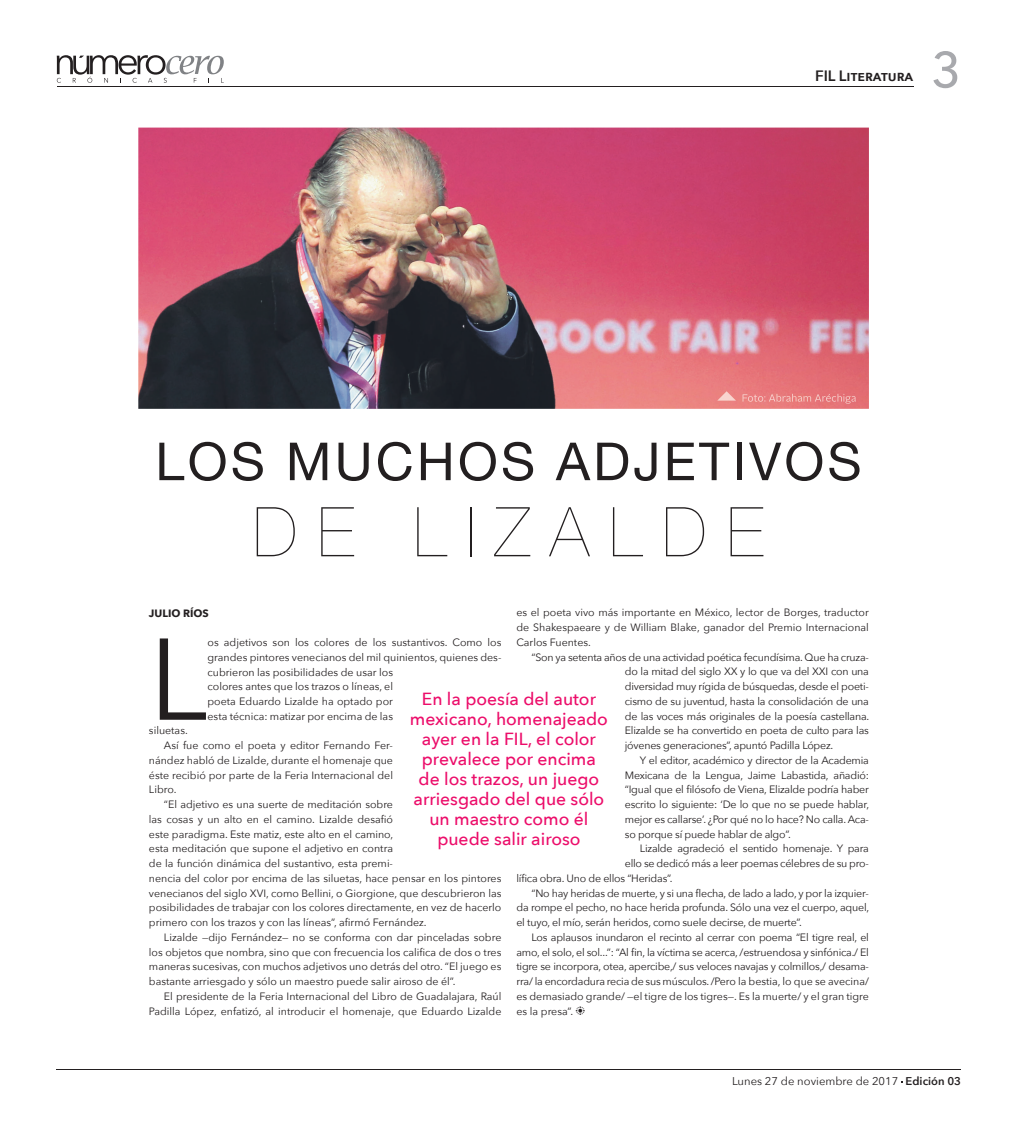
<style>
.page{position:relative;width:1025px;height:1125px;background:#fff}
.page>*{position:absolute;margin:0;border:0;box-sizing:border-box;transform-origin:0 0}
.t1{font:114.75px "Avenir Next";color:#231f20}
.t2{font:200 68.75px "Helvetica Neue";letter-spacing:.29em;color:#231f20}
.t3{font:52.5px "Helvetica Neue";letter-spacing:.06em;color:#231f20}
.t4{font:500 50px "Avenir Next";color:#a8a9ad}
.t5{font:500 17.5px/20px "Avenir Next";color:#ec0d6a;text-align:center}
.t6{font:600 15px "Avenir Next";color:#231f20}
.t7{font:11.25px "Avenir Next";color:#231f20}
.t8{font:10.62px/14.8px "Avenir Next";color:#231f20;text-align:justify}
.t9{font:10.62px "Avenir Next";letter-spacing:-.02em;color:#231f20}
.t10{font:700 10.62px "Avenir Next";color:#231f20}
.s1{font-family:"Monotype Sorts";font-size:12.5px}
.s2{font-weight:600}
</style>
<div class="page">
<hr style="left:57px;top:86px;width:855px;height:1px;background:#231f20">
<hr style="left:57px;top:1069px;width:903px;height:1px;background:#231f20">
<svg style="left:57px;top:55px;width:167px;height:28px"></svg>
<img style="left:138px;top:128px;width:730px;height:281px">
<img style="left:717px;top:391px;width:18px;height:10px">
<img style="left:742px;top:394px;width:113px;height:10px">
<h3 class="t6" style="left:814px;top:63px;width:99px">FIL LiteratUra</h3>
<h3 class="t4" style="left:930px;top:27px;width:31px">3</h3>
<h3 class="t3" style="left:155px;top:424px;width:707px">LOS MUCHOS ADJETIVOS</h3>
<h2 class="t2" style="left:253px;top:479px;width:512px">DE LIZALDE</h2>
<p class="t10" style="left:149px;top:604px;width:61px">JULIO RÍOS</p>
<h1 class="t1" style="left:149px;top:583px;width:60px">L</h1>
<p class="t8" style="left:207px;top:634px;width:295px;text-align:left">os adjetivos son los colores de los sustantivos. Como los grandes pintores venecianos del mil quinientos, quienes des&shy;cubrieron las posibilidades de usar los<br>colores antes que los trazos o líneas, el<br>poeta Eduardo Lizalde ha optado por<br>esta técnica: matizar por encima de las</p>
<p class="t8" style="left:149px;top:723px;width:40px">siluetas.</p>
<p class="t8" style="left:164px;top:738px;width:230px">Así fue como el poeta y editor Fernando Fer-</p>
<p class="t8" style="left:149px;top:752px;width:245px">nández habló de Lizalde, durante el homenaje que</p>
<p class="t8" style="left:149px;top:767px;width:245px">éste recibió por parte de la Feria Internacional del</p>
<p class="t8" style="left:149px;top:782px;width:29px">Libro.</p>
<p class="t8" style="left:164px;top:797px;width:230px">“El adjetivo es una suerte de meditación sobre</p>
<p class="t8" style="left:149px;top:811px;width:245px">las cosas y un alto en el camino. Lizalde desafió</p>
<p class="t8" style="left:149px;top:826px;width:246px">este paradigma. Este matiz, este alto en el camino,</p>
<p class="t8" style="left:149px;top:841px;width:245px">esta meditación que supone el adjetivo en contra</p>
<p class="t8" style="left:149px;top:856px;width:245px">de la función dinámica del sustantivo, esta premi-</p>
<p class="t8" style="left:149px;top:870px;width:354px">nencia del color por encima de las siluetas, hace pensar en los pintores</p>
<p class="t8" style="left:149px;top:885px;width:354px">venecianos del siglo XVI, como Bellini, o Giorgione, que descubrieron las</p>
<p class="t8" style="left:149px;top:900px;width:354px">posibilidades de trabajar con los colores directamente, en vez de hacerlo</p>
<p class="t8" style="left:149px;top:915px;width:279px">primero con los trazos y con las líneas”, afirmó Fernández.</p>
<p class="t8" style="left:164px;top:929px;width:339px">Lizalde —dijo Fernández— no se conforma con dar pinceladas sobre</p>
<p class="t8" style="left:149px;top:944px;width:354px">los objetos que nombra, sino que con frecuencia los califica de dos o tres</p>
<p class="t8" style="left:149px;top:959px;width:354px">maneras sucesivas, con muchos adjetivos uno detrás del otro. “El juego es</p>
<p class="t8" style="left:149px;top:974px;width:308px">bastante arriesgado y sólo un maestro puede salir airoso de él”.</p>
<p class="t8" style="left:164px;top:988px;width:339px">El presidente de la Feria Internacional del Libro de Guadalajara, Raúl</p>
<p class="t8" style="left:149px;top:1003px;width:354px">Padilla López, enfatizó, al introducir el homenaje, que Eduardo Lizalde</p>
<p class="t8" style="left:516px;top:605px;width:354px">es el poeta vivo más importante en México, lector de Borges, traductor de Shakespaeare y de William Blake, ganador del Premio Internacional Carlos Fuentes.</p>
<p class="t8" style="left:624px;top:649px;width:246px;text-indent:-93px">“Son ya setenta años de una actividad poética fecundísima. Que ha cruza&shy;do la mitad del siglo XX y lo que va del XXI con una diversidad muy rígida de búsquedas, desde el poeti&shy;cismo de su juventud, hasta la consolidación de una de las voces más originales de la poesía castellana.<br>Elizalde se ha convertido en poeta de culto para las jóvenes generaciones”, apuntó Padilla López.</p>
<p class="t8" style="left:624px;top:752px;width:246px;text-indent:15px">Y el editor, académico y director de la Academia Mexicana de la Lengua, Jaime Labastida, añadió: “Igual que el filósofo de Viena, Elizalde podría haber escrito lo siguiente: ‘De lo que no se puede hablar, mejor es callarse’. ¿Por qué no lo hace? No calla. Aca&shy;so porque sí puede hablar de algo”.</p>
<p class="t9" style="left:639px;top:840px;width:230px">Lizalde agradeció el sentido homenaje. Y para</p>
<p class="t9" style="left:624px;top:854px;width:245px">ello se dedicó más a leer poemas célebres de su pro-</p>
<p class="t9" style="left:516px;top:869px;width:157px">lífica obra. Uno de ellos “Heridas”.</p>
<p class="t9" style="left:531px;top:884px;width:339px">“No hay heridas de muerte, y si una flecha, de lado a lado, y por la izquier-</p>
<p class="t9" style="left:516px;top:899px;width:354px">da rompe el pecho, no hace herida profunda. Sólo una vez el cuerpo, aquel,</p>
<p class="t9" style="left:516px;top:913px;width:287px">el tuyo, el mío, serán heridos, como suele decirse, de muerte”.</p>
<p class="t9" style="left:531px;top:928px;width:339px">Los aplausos inundaron el recinto al cerrar con poema “El tigre real, el</p>
<p class="t9" style="left:516px;top:943px;width:354px">amo, el solo, el sol...”: “Al fin, la víctima se acerca, /estruendosa y sinfónica./ El</p>
<p class="t9" style="left:516px;top:958px;width:354px">tigre se incorpora, otea, apercibe,/ sus veloces navajas y colmillos,/ desama-</p>
<p class="t9" style="left:516px;top:972px;width:354px">rra/ la encordadura recia de sus músculos. /Pero la bestia, lo que se avecina/</p>
<p class="t8" style="left:516px;top:988px;width:354px">es demasiado grande/ —el tigre de los tigres—. Es la muerte/ y el gran tigre</p>
<p class="t8" style="left:516px;top:1003px;width:70px">es la presa”. <span class="s1">b</span></p>
<h3 class="t5" style="left:410px;top:688px;width:199px">En la poesía del autor mexicano, homenajeado ayer en la FIL, el color prevalece por encima de los trazos, un juego arriesgado del que sólo un maestro como él puede salir airoso</h3>
<p class="t7" style="left:731px;top:1072px;width:230px">Lunes 27 de noviembre de 2017 <span class="s2">Edición 03</span></p>
</div>
